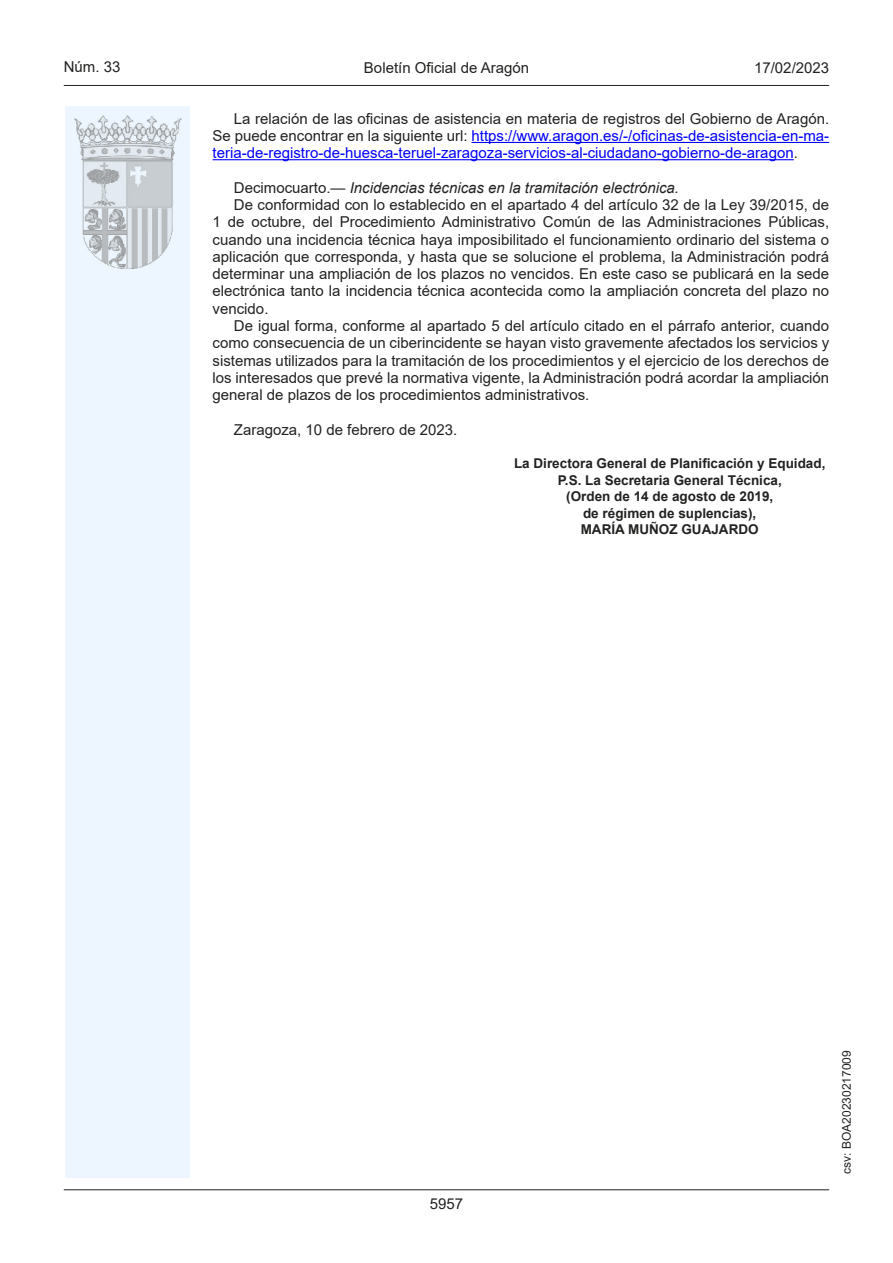
<style>
.page{position:relative;width:893px;height:1263px;background:#fff}
.page>*{position:absolute;margin:0;border:0;box-sizing:border-box;transform-origin:0 0}
.inicio_de_parrafo{font:15px/17.2px "Arial";color:#222221;text-align:justify}
.inicio_de_parrafo-2{font:15px/17.2px "Arial";color:#0000fa;text-align:justify}
.inicio_de_parrafo-3{font:italic 15px "Arial";color:#222221}
.estilo_head-c{font:15px "Arial";color:#222221}
.estilo_head-d{font:15px "Arial MT2";color:#222221}
.estilo_head-i{font:15px "Arial MT2";color:#222221}
.numero_pagina{font:15px "Arial MT2";color:#222221}
.firma_der{font:700 13.5px "Arial";color:#222221}
.firma_der-2{font:13.5px "Arial Bold MT2";color:#222221}
.estilo_head-i-2{font:12px "Arial MT2";color:#222221}
.s1{color:#222221}
.s2{font-family:"Arial MT2";color:#222221}
.s3{font-style:normal}
</style>
<div class="page">
<div style="left:65px;top:106px;width:125px;height:1072px;background:#edf6fe"></div>
<img style="left:75px;top:115px;width:106px;height:153px">
<hr style="left:64px;top:85px;width:765px;height:1px;background:#222221">
<hr style="left:64px;top:1189px;width:765px;height:1px;background:#222221">
<hr style="left:471px;top:142px;width:358px;height:1px;background:#0000fa">
<hr style="left:213px;top:159px;width:581px;height:1px;background:#0000fa">
<p class="estilo_head-i" style="left:64px;top:57px;width:58px">Núm. 33</p>
<p class="estilo_head-c" style="left:364px;top:57px;width:167px">Boletín Oficial de Aragón</p>
<p class="estilo_head-d" style="left:754px;top:57px;width:77px">17/02/2023</p>
<p class="inicio_de_parrafo-2" style="left:213px;top:110px;width:618px;text-indent:21px"><span class="s1">La relación de las oficinas de asistencia en materia de registros del Gobierno de Aragón.<br>Se puede encontrar en la siguiente url:</span> https://www.aragon.es/-/oficinas-de-asistencia-en-ma&shy;teria-de-registro-de-huesca-teruel-zaragoza-servicios-al-ciudadano-gobierno-de-aragon<span class="s2">.</span></p>
<p class="inicio_de_parrafo-3" style="left:234px;top:178px;width:447px"><span class="s3">Decimocuarto.—</span> Incidencias técnicas en la tramitación electrónica.</p>
<p class="inicio_de_parrafo" style="left:213px;top:196px;width:618px;text-indent:21px">De conformidad con lo establecido en el apartado 4 del artículo 32 de la Ley 39/2015, de 1 de octubre, del Procedimiento Administrativo Común de las Administraciones Públicas, cuando una incidencia técnica haya imposibilitado el funcionamiento ordinario del sistema o aplicación que corresponda, y hasta que se solucione el problema, la Administración podrá determinar una ampliación de los plazos no vencidos. En este caso se publicará en la sede electrónica tanto la incidencia técnica acontecida como la ampliación concreta del plazo no vencido.</p>
<p class="inicio_de_parrafo" style="left:213px;top:317px;width:618px;text-indent:21px">De igual forma, conforme al apartado 5 del artículo citado en el párrafo anterior, cuando como consecuencia de un ciberincidente se hayan visto gravemente afectados los servicios y sistemas utilizados para la tramitación de los procedimientos y el ejercicio de los derechos de los interesados que prevé la normativa vigente, la Administración podrá acordar la ampliación general de plazos de los procedimientos administrativos.</p>
<p class="inicio_de_parrafo" style="left:234px;top:421px;width:225px">Zaragoza, 10 de febrero de 2023.</p>
<p class="firma_der" style="left:514px;top:454px;width:313px">La Directora General de Planificación y Equidad,</p>
<p class="firma_der" style="left:558px;top:471px;width:226px">P.S. La Secretaria General Técnica,</p>
<p class="firma_der" style="left:566px;top:487px;width:209px">(Orden de 14 de agosto de 2019,</p>
<p class="firma_der" style="left:583px;top:504px;width:175px">de régimen de suplencias),</p>
<p class="firma_der-2" style="left:581px;top:520px;width:179px">MARÍA MUÑOZ GUAJARDO</p>
<p class="numero_pagina" style="left:430px;top:1193px;width:35px">5957</p>
<p class="estilo_head-i-2" style="left:838px;top:1174px;width:125px;rotate:-90deg">csv: BOA20230217009</p>
</div>
